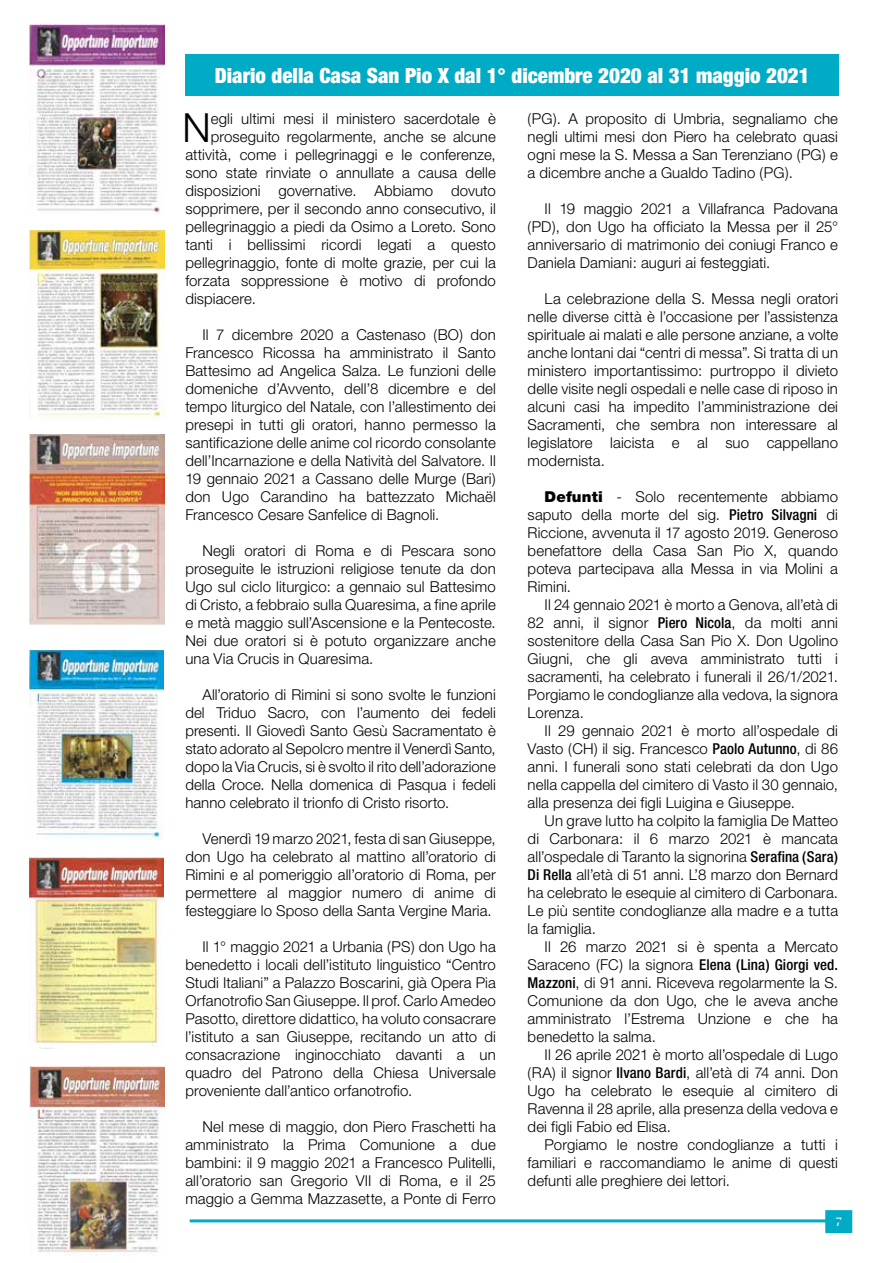
<style>
.page{position:relative;width:893px;height:1263px;background:#fff}
.page>*{position:absolute;margin:0;border:0;box-sizing:border-box;transform-origin:0 0}
.t1{font:300 40.2px "Helvetica Neue";color:#000}
.t2{font:900 condensed 21px "Helvetica Neue";color:#fff}
.t3{font:300 15px/18px "Helvetica Neue";letter-spacing:.005em;color:#000;text-align:justify}
.t4{font:12px "Helvetica Neue";color:#fff}
.s1{font-weight:900}
.s2{font-weight:500;font-stretch:condensed}
</style>
<div class="page">
<div style="left:826px;top:1211px;width:25px;height:21px;background:#00abc5"></div>
<div style="left:825px;top:1210px;width:27px;height:23px;border:2px solid #00abc5"></div>
<hr style="left:190px;top:1219px;width:650px;height:3px;background:#00abc5">
<img style="left:30px;top:434px;width:134px;height:190px">
<img style="left:30px;top:650px;width:133px;height:190px">
<img style="left:30px;top:858px;width:133px;height:190px">
<img style="left:30px;top:1067px;width:134px;height:189px">
<img style="left:30px;top:230px;width:134px;height:188px">
<img style="left:30px;top:25px;width:134px;height:189px">
<div style="left:185px;top:54px;width:654px;height:41px;background:#00abc5"></div>
<h2 class="t2" style="left:215px;top:63px;width:596px">Diario della Casa San Pio X dal 1° dicembre 2020 al 31 maggio 2021</h2>
<h1 class="t1" style="left:183px;top:103px;width:30px">N</h1>
<p class="t3" style="left:211px;top:109px;width:286px">egli ultimi mesi il ministero sacerdotale è</p>
<p class="t3" style="left:211px;top:127px;width:286px">proseguito regolarmente, anche se alcune</p>
<p class="t3" style="left:185px;top:145px;width:312px">attività, come i pellegrinaggi e le conferenze,</p>
<p class="t3" style="left:185px;top:163px;width:312px">sono state rinviate o annullate a causa delle</p>
<p class="t3" style="left:185px;top:181px;width:312px">disposizioni governative. Abbiamo dovuto</p>
<p class="t3" style="left:185px;top:199px;width:312px">sopprimere, per il secondo anno consecutivo, il</p>
<p class="t3" style="left:185px;top:217px;width:312px">pellegrinaggio a piedi da Osimo a Loreto. Sono</p>
<p class="t3" style="left:185px;top:235px;width:312px">tanti i bellissimi ricordi legati a questo</p>
<p class="t3" style="left:185px;top:253px;width:312px">pellegrinaggio, fonte di molte grazie, per cui la</p>
<p class="t3" style="left:185px;top:271px;width:312px">forzata soppressione è motivo di profondo</p>
<p class="t3" style="left:185px;top:289px;width:72px">dispiacere.</p>
<p class="t3" style="left:185px;top:325px;width:312px;text-indent:17px">Il 7 dicembre 2020 a Castenaso (BO) don Francesco Ricossa ha amministrato il Santo Battesimo ad Angelica Salza. Le funzioni delle domeniche d’Avvento, dell’8 dicembre e del tempo liturgico del Natale, con l’allestimento dei presepi in tutti gli oratori, hanno permesso la santificazione delle anime col ricordo consolante dell’Incarnazione e della Natività del Salvatore. Il 19 gennaio 2021 a Cassano delle Murge (Bari) don Ugo Carandino ha battezzato Michaël Francesco Cesare Sanfelice di Bagnoli.</p>
<p class="t3" style="left:185px;top:541px;width:312px;text-indent:17px">Negli oratori di Roma e di Pescara sono proseguite le istruzioni religiose tenute da don Ugo sul ciclo liturgico: a gennaio sul Battesimo di Cristo, a febbraio sulla Quaresima, a fine aprile e metà maggio sull’Ascensione e la Pentecoste.<br>Nei due oratori si è potuto organizzare anche una Via Crucis in Quaresima.</p>
<p class="t3" style="left:185px;top:685px;width:312px;text-indent:17px">All’oratorio di Rimini si sono svolte le funzioni del Triduo Sacro, con l’aumento dei fedeli presenti. Il Giovedì Santo Gesù Sacramentato è stato adorato al Sepolcro mentre il Venerdì Santo, dopo la Via Crucis, si è svolto il rito dell’adorazione della Croce. Nella domenica di Pasqua i fedeli hanno celebrato il trionfo di Cristo risorto.</p>
<p class="t3" style="left:185px;top:829px;width:312px;text-indent:17px">Venerdì 19 marzo 2021, festa di san Giuseppe, don Ugo ha celebrato al mattino all’oratorio di Rimini e al pomeriggio all’oratorio di Roma, per permettere al maggior numero di anime di festeggiare lo Sposo della Santa Vergine Maria.</p>
<p class="t3" style="left:185px;top:937px;width:312px;text-indent:17px">Il 1° maggio 2021 a Urbania (PS) don Ugo ha benedetto i locali dell’istituto linguistico “Centro Studi Italiani” a Palazzo Boscarini, già Opera Pia Orfanotrofio San Giuseppe. Il prof. Carlo Amedeo Pasotto, direttore didattico, ha voluto consacrare l’istituto a san Giuseppe, recitando un atto di consacrazione inginocchiato davanti a un quadro del Patrono della Chiesa Universale proveniente dall’antico orfanotrofio.</p>
<p class="t3" style="left:185px;top:1117px;width:312px;text-indent:17px">Nel mese di maggio, don Piero Fraschetti ha amministrato la Prima Comunione a due bambini: il 9 maggio 2021 a Francesco Pulitelli, all’oratorio san Gregorio VII di Roma, e il 25 maggio a Gemma Mazzasette, a Ponte di Ferro</p>
<p class="t3" style="left:528px;top:109px;width:312px">(PG). A proposito di Umbria, segnaliamo che negli ultimi mesi don Piero ha celebrato quasi ogni mese la S. Messa a San Terenziano (PG) e a dicembre anche a Gualdo Tadino (PG).</p>
<p class="t3" style="left:528px;top:199px;width:312px;text-indent:17px">Il 19 maggio 2021 a Villafranca Padovana (PD), don Ugo ha officiato la Messa per il 25° anniversario di matrimonio dei coniugi Franco e Daniela Damiani: auguri ai festeggiati.</p>
<p class="t3" style="left:528px;top:289px;width:312px;text-indent:17px">La celebrazione della S. Messa negli oratori nelle diverse città è l’occasione per l’assistenza spirituale ai malati e alle persone anziane, a volte anche lontani dai “centri di messa”. Si tratta di un ministero importantissimo: purtroppo il divieto delle visite negli ospedali e nelle case di riposo in alcuni casi ha impedito l’amministrazione dei Sacramenti, che sembra non interessare al legislatore laicista e al suo cappellano modernista.</p>
<p class="t3" style="left:528px;top:487px;width:312px;text-indent:17px"><span class="s1">Defunti</span> - Solo recentemente abbiamo saputo della morte del sig. <span class="s2">Pietro Silvagni</span> di Riccione, avvenuta il 17 agosto 2019. Generoso benefattore della Casa San Pio X, quando poteva partecipava alla Messa in via Molini a Rimini.</p>
<p class="t3" style="left:528px;top:595px;width:312px;text-indent:17px">Il 24 gennaio 2021 è morto a Genova, all’età di 82 anni, il signor <span class="s2">Piero Nicola</span>, da molti anni sostenitore della Casa San Pio X. Don Ugolino Giugni, che gli aveva amministrato tutti i sacramenti, ha celebrato i funerali il 26/1/2021.<br>Porgiamo le condoglianze alla vedova, la signora Lorenza.</p>
<p class="t3" style="left:528px;top:721px;width:312px;text-indent:17px">Il 29 gennaio 2021 è morto all’ospedale di Vasto (CH) il sig. Francesco <span class="s2">Paolo Autunno</span>, di 86 anni. I funerali sono stati celebrati da don Ugo nella cappella del cimitero di Vasto il 30 gennaio, alla presenza dei figli Luigina e Giuseppe.</p>
<p class="t3" style="left:528px;top:811px;width:312px;text-indent:17px">Un grave lutto ha colpito la famiglia De Matteo di Carbonara: il 6 marzo 2021 è mancata all’ospedale di Taranto la signorina <span class="s2">Serafina (Sara)<br>Di Rella</span> all’età di 51 anni. L’8 marzo don Bernard ha celebrato le esequie al cimitero di Carbonara.<br>Le più sentite condoglianze alla madre e a tutta la famiglia.</p>
<p class="t3" style="left:528px;top:937px;width:312px;text-indent:17px">Il 26 marzo 2021 si è spenta a Mercato Saraceno (FC) la signora <span class="s2">Elena (Lina) Giorgi ved.<br>Mazzoni</span>, di 91 anni. Riceveva regolarmente la S.<br>Comunione da don Ugo, che le aveva anche amministrato l’Estrema Unzione e che ha benedetto la salma.</p>
<p class="t3" style="left:528px;top:1045px;width:312px;text-indent:17px">Il 26 aprile 2021 è morto all’ospedale di Lugo (RA) il signor <span class="s2">Ilvano Bardi</span>, all’età di 74 anni. Don Ugo ha celebrato le esequie al cimitero di Ravenna il 28 aprile, alla presenza della vedova e dei figli Fabio ed Elisa.</p>
<p class="t3" style="left:528px;top:1135px;width:312px;text-indent:17px">Porgiamo le nostre condoglianze a tutti i familiari e raccomandiamo le anime di questi defunti alle preghiere dei lettori.</p>
<p class="t4" style="left:835px;top:1215px;width:8px">7</p>
</div>
